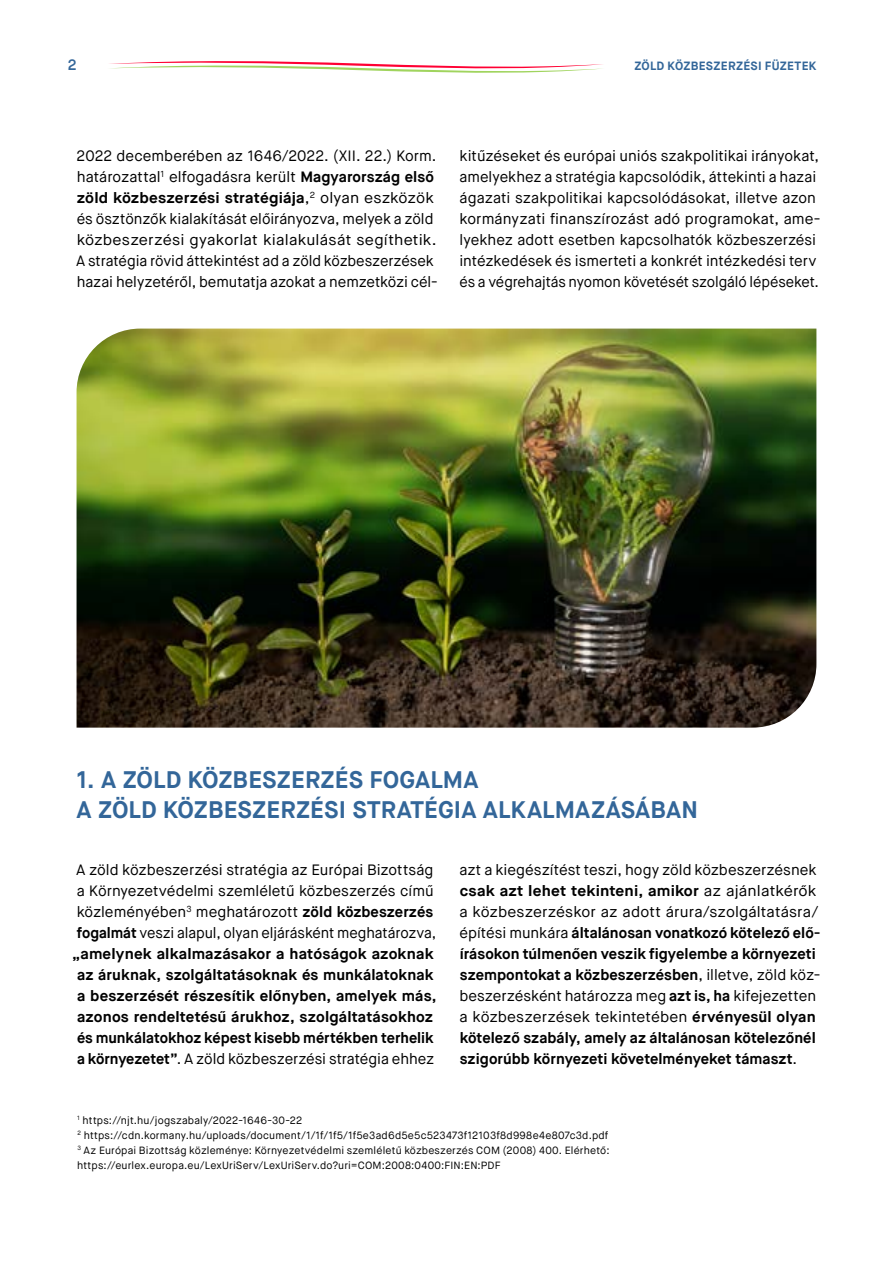
<style>
.page{position:relative;width:893px;height:1263px;background:#fff}
.page>*{position:absolute;margin:0;border:0;box-sizing:border-box;transform-origin:0 0}
.t1{font:700 24px/30px "Maison Neue";letter-spacing:.005em;color:#369}
.t2{font:15px/21px "Maison Neue";color:#000}
.t3{font:700 15px/21px "Maison Neue";letter-spacing:.005em;color:#000;scale:1.06 1}
.t4{font:700 15px/21px "Maison Neue";letter-spacing:.005em;color:#000;text-align:center}
.t5{font:600 15px "Maison Neue";color:#369}
.t6{font:700 12px "Maison Neue";letter-spacing:.025em;color:#369}
.t7{font:10.5px/15px "Maison Neue";letter-spacing:.015em;color:#000}
.s1{font-weight:700}
.s2{font-weight:400}
</style>
<div class="page">
<svg style="left:109px;top:61px;width:494px;height:12px"></svg>
<img style="left:77px;top:329px;width:739px;height:399px">
<p class="t5" style="left:68px;top:55px;width:10px">2</p>
<p class="t6" style="left:634px;top:58px;width:184px">ZÖLD KÖZBESZERZÉSI FÜZETEK</p>
<p class="t2" style="left:76px;top:145px;width:363px">2022 decemberében az 1646/2022. (XII. 22.) Korm. határozattal<sup>1</sup> elfogadásra került <span class="s1">Magyarország első zöld közbeszerzési stratégiája</span>,<sup>2</sup> olyan eszközök és ösztönzők kialakítását előirányozva, melyek a zöld közbeszerzési gyakorlat kialakulását segíthetik.<br>A stratégia rövid áttekintést ad a zöld közbeszerzések hazai helyzetéről, bemutatja azokat a nemzetközi cél-</p>
<p class="t2" style="left:459px;top:145px;width:363px">kitűzéseket és európai uniós szakpolitikai irányokat, amelyekhez a stratégia kapcsolódik, áttekinti a hazai ágazati szakpolitikai kapcsolódásokat, illetve azon kormányzati finanszírozást adó programokat, ame&shy;lyekhez adott esetben kapcsolhatók közbeszerzési intézkedések és ismerteti a konkrét intézkedési terv és a végrehajtás nyomon követését szolgáló lépéseket.</p>
<h1 class="t1" style="left:77px;top:765px;width:623px">1. A ZÖLD KÖZBESZERZÉS FOGALMA<br>A ZÖLD KÖZBESZERZÉSI STRATÉGIA ALKALMAZÁSÁBAN</h1>
<p class="t4" style="left:72px;top:859px;width:366px"><span class="s2">A zöld közbeszerzési stratégia az Európai Bizottság a Környezetvédelmi szemléletű közbeszerzés című közleményében</span><sup>3</sup> <span class="s2">meghatározott</span> zöld közbeszerzés fogalmát <span class="s2">veszi alapul, olyan eljárásként meghatározva, </span>„amelynek alkalmazásakor a hatóságok azoknak az áruknak, szolgáltatásoknak és munkálatoknak a beszerzését részesítik előnyben, amelyek más, azonos rendeltetésű árukhoz, szolgáltatásokhoz és munkálatokhoz képest kisebb mértékben terhelik a környezetet”<span class="s2">. A zöld közbeszerzési stratégia ehhez</span></p>
<p class="t3" style="left:459px;top:859px;width:342px"><span class="s2">azt a kiegészítést teszi, hogy zöld közbeszerzésnek </span>csak azt lehet tekinteni, amikor <span class="s2">az ajánlatkérők a közbeszerzéskor az adott árura/szolgáltatásra/ építési munkára</span> általánosan vonatkozó kötelező elő&shy;írásokon túlmenően veszik figyelembe a környezeti szempontokat a közbeszerzésben<span class="s2">, illetve, zöld köz&shy;beszerzésként határozza meg</span> azt is, ha <span class="s2">kifejezetten a közbeszerzések tekintetében</span> érvényesül olyan kötelező szabály, amely az általánosan kötelezőnél szigorúbb környezeti követelményeket támaszt<span class="s2">.</span></p>
<p class="t7" style="left:77px;top:1112px;width:534px"><sup>1</sup> https://njt.hu/jogszabaly/2022-1646-30-22<br><sup>2</sup> https://cdn.kormany.hu/uploads/document/1/1f/1f5/1f5e3ad6d5e5c523473f12103f8d998e4e807c3d.pdf <sup>3</sup> Az Európai Bizottság közleménye: Környezetvédelmi szemléletű közbeszerzés COM (2008) 400. Elérhető: https://eurlex.europa.eu/LexUriServ/LexUriServ.do?uri=COM:2008:0400:FIN:EN:PDF</p>
</div>
